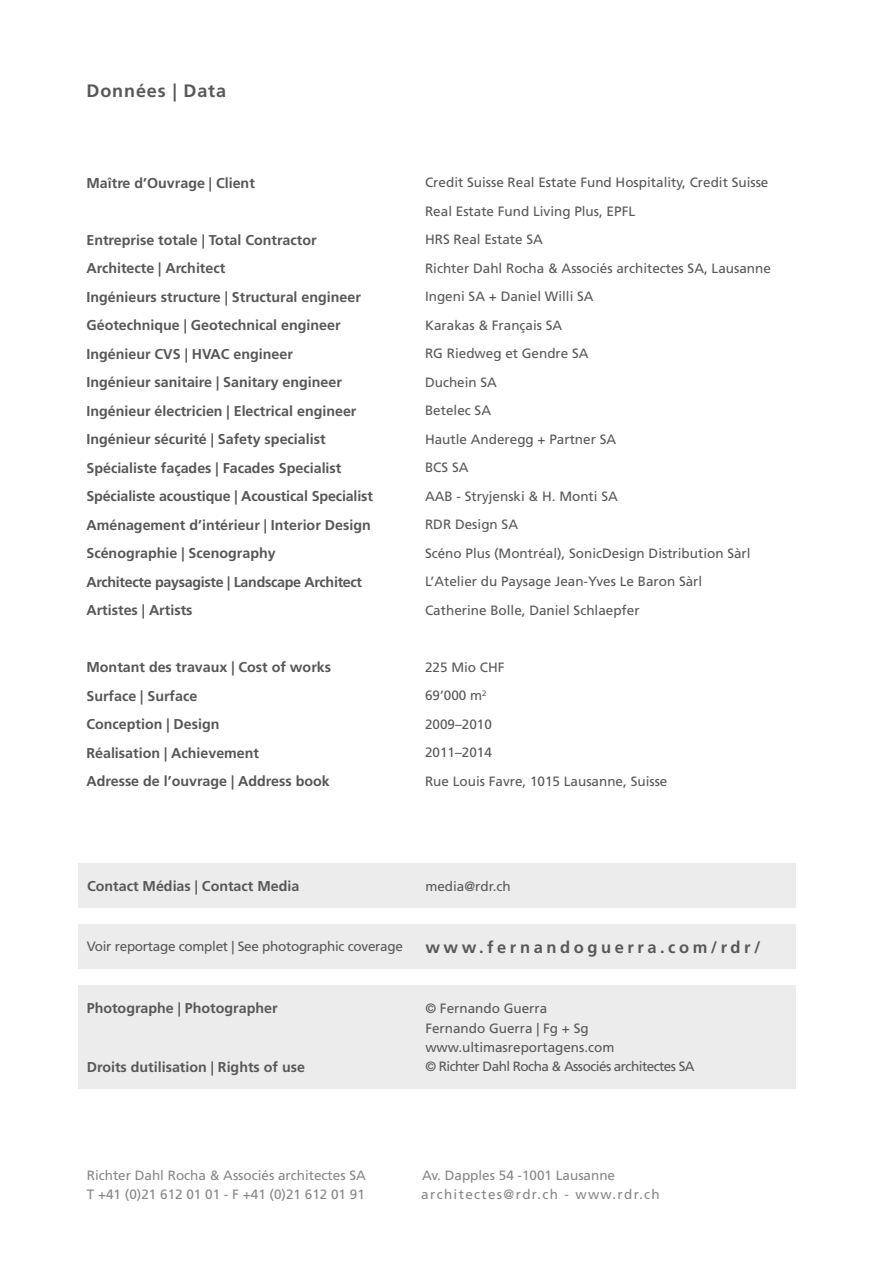
<style>
.page{position:relative;width:893px;height:1263px;background:#fff}
.page>*{position:absolute;margin:0;border:0;box-sizing:border-box;transform-origin:0 0}
.t1{font:700 18px "Frutiger LT Std";letter-spacing:.05em;color:#57585a}
.t2{font:700 16.5px "Frutiger LT Std";letter-spacing:.215em;color:#57585a}
.t3{font:700 14.25px/28.5px "Frutiger LT Std";color:#57575a}
.t4{font:700 14.25px "Frutiger LT Std";color:#57585a}
.t5{font:13.5px/28.5px "Frutiger LT Std";color:#57585a}
.t6{font:13.5px "Frutiger LT Std";color:#868789}
.t7{font:13.5px "Frutiger LT Std";letter-spacing:-.02em;color:#57585a}
.t8{font:13.5px "Frutiger LT Std";letter-spacing:.1em;color:#868789}
</style>
<div class="page">
<div style="left:79px;top:985px;width:717px;height:104px;background:#ececed"></div>
<div style="left:79px;top:924px;width:717px;height:45px;background:#ececed"></div>
<div style="left:79px;top:863px;width:717px;height:45px;background:#ececed"></div>
<p class="t1" style="left:86px;top:83px;width:141px">Données | Data</p>
<p class="t3" style="left:86px;top:170px;width:170px">Maître d’Ouvrage | Client</p>
<p class="t3" style="left:86px;top:227px;width:288px">Entreprise totale | Total Contractor Architecte | Architect<br>Ingénieurs structure | Structural engineer Géotechnique | Geotechnical engineer Ingénieur CVS | HVAC engineer<br>Ingénieur sanitaire | Sanitary engineer Ingénieur électricien | Electrical engineer Ingénieur sécurité | Safety specialist Spécialiste façades | Facades Specialist Spécialiste acoustique | Acoustical Specialist Aménagement d’intérieur | Interior Design Scénographie | Scenography<br>Architecte paysagiste | Landscape Architect Artistes | Artists</p>
<p class="t3" style="left:86px;top:654px;width:246px">Montant des travaux | Cost of works<br>Surface | Surface<br>Conception | Design<br>Réalisation | Achievement<br>Adresse de l’ouvrage | Address book</p>
<p class="t5" style="left:425px;top:170px;width:347px">Credit Suisse Real Estate Fund Hospitality, Credit Suisse<br>Real Estate Fund Living Plus, EPFL<br>HRS Real Estate SA<br>Richter Dahl Rocha &amp; Associés architectes SA, Lausanne<br>Ingeni SA + Daniel Willi SA<br>Karakas &amp; Français SA<br>RG Riedweg et Gendre SA<br>Duchein SA<br>Betelec SA<br>Hautle Anderegg + Partner SA<br>BCS SA<br>AAB - Stryjenski &amp; H. Monti SA<br>RDR Design SA<br>Scéno Plus (Montréal), SonicDesign Distribution Sàrl<br>L’Atelier du Paysage Jean-Yves Le Baron Sàrl<br>Catherine Bolle, Daniel Schlaepfer</p>
<p class="t5" style="left:425px;top:654px;width:244px">225 Mio CHF<br>69’000 m<sup>2<br></sup>2009–2010<br>2011–2014<br>Rue Louis Favre, 1015 Lausanne, Suisse</p>
<p class="t4" style="left:87px;top:880px;width:214px">Contact Médias | Contact Media</p>
<p class="t5" style="left:425px;top:873px;width:87px">media@rdr.ch</p>
<p class="t7" style="left:87px;top:941px;width:318px">Voir reportage complet | See photographic coverage</p>
<p class="t2" style="left:425px;top:940px;width:337px">www.fernandoguerra.com/rdr/</p>
<p class="t4" style="left:87px;top:1002px;width:192px">Photographe | Photographer</p>
<p class="t4" style="left:87px;top:1061px;width:220px">Droits dutilisation | Rights of use</p>
<p class="t5" style="left:425px;top:1000px;width:271px;line-height:19.5px">© Fernando Guerra<br>Fernando Guerra | Fg + Sg www.ultimasreportagens.com<br>© Richter Dahl Rocha &amp; Associés architectes SA</p>
<p class="t6" style="left:87px;top:1169px;width:281px">Richter Dahl Rocha &amp; Associés architectes SA</p>
<p class="t6" style="left:422px;top:1169px;width:194px">Av. Dapples 54 -1001 Lausanne</p>
<p class="t6" style="left:87px;top:1189px;width:280px">T +41 (0)21 612 01 01 - F +41 (0)21 612 01 91</p>
<p class="t8" style="left:421px;top:1189px;width:240px">architectes@rdr.ch - www.rdr.ch</p>
</div>
